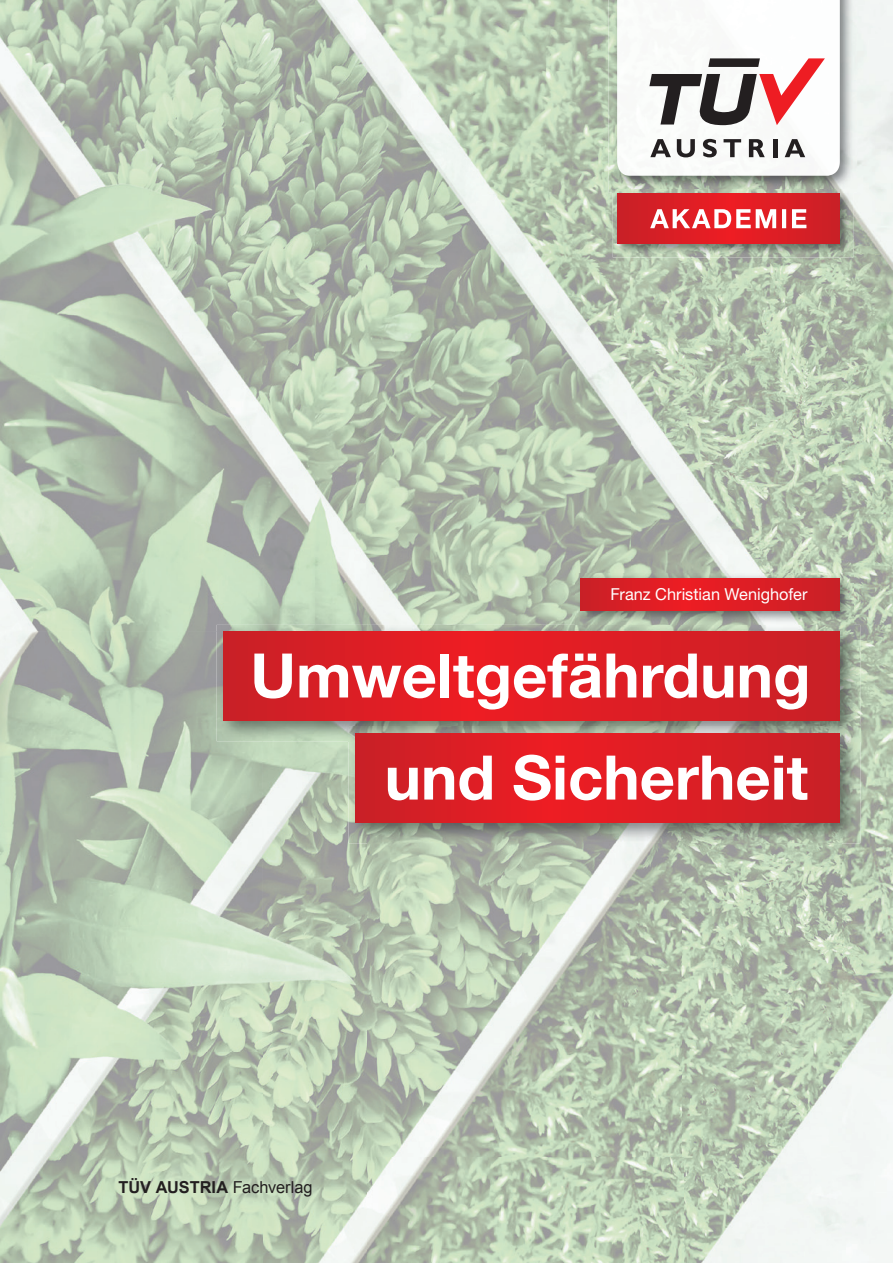
<style>
.page{position:relative;width:893px;height:1263px;background:#fff}
.page>*{position:absolute;margin:0;border:0;box-sizing:border-box;transform-origin:0 0}
.t1{font:700 61.5px/102px "Helvetica Neue LT Std";color:#fff;text-align:right}
.t2{font:16.5px "Helvetica Neue LT Std";color:#fff}
.t3{font:700 16.5px "Arial";color:#231f20}
.s1{font-weight:400}
</style>
<div class="page">
<img style="left:0;top:0;width:630px;height:315px">
<img style="left:841px;top:0;width:52px;height:1263px">
<img style="left:630px;top:176px;width:211px;height:449px">
<img style="left:0;top:315px;width:315px;height:316px">
<img style="left:315px;top:315px;width:316px;height:310px">
<img style="left:0;top:631px;width:262px;height:632px">
<img style="left:262px;top:741px;width:105px;height:522px">
<img style="left:367px;top:843px;width:474px;height:420px">
<img style="left:575px;top:573px;width:279px;height:51px">
<svg style="left:580px;top:578px;width:260px;height:32px;background:#da1e24"></svg>
<img style="left:613px;top:189px;width:240px;height:68px">
<svg style="left:617px;top:193px;width:223px;height:51px;background:#d81f25"></svg>
<svg style="left:650px;top:209px;width:156px;height:19px"></svg>
<img style="left:617px;top:0;width:223px;height:176px">
<svg style="left:650px;top:139px;width:21px;height:18px"></svg>
<svg style="left:677px;top:139px;width:18px;height:18px"></svg>
<svg style="left:703px;top:139px;width:14px;height:18px"></svg>
<svg style="left:723px;top:139px;width:18px;height:18px"></svg>
<svg style="left:749px;top:139px;width:16px;height:18px"></svg>
<hr style="left:773px;top:139px;width:4px;height:18px;background:#231f20">
<svg style="left:785px;top:139px;width:20px;height:18px"></svg>
<svg style="left:649px;top:58px;width:176px;height:67px"></svg>
<img style="left:838px;top:0;width:2px;height:169px">
<img style="left:617px;top:161px;width:223px;height:1px">
<img style="left:840px;top:0;width:1px;height:161px">
<img style="left:217px;top:625px;width:643px;height:116px">
<svg style="left:223px;top:631px;width:617px;height:90px;background:#da1e24"></svg>
<img style="left:348px;top:741px;width:512px;height:102px">
<img style="left:348px;top:727px;width:512px;height:14px">
<svg style="left:355px;top:733px;width:485px;height:90px;background:#da1e24"></svg>
<p class="t2" style="left:610px;top:584px;width:199px">Franz Christian Wenighofer</p>
<p class="t1" style="left:250px;top:623px;width:562px">Umweltgefährdung und Sicherheit</p>
<p class="t3" style="left:118px;top:1176px;width:196px">TÜV AUSTRIA <span class="s1">Fachverlag</span></p>
</div>
